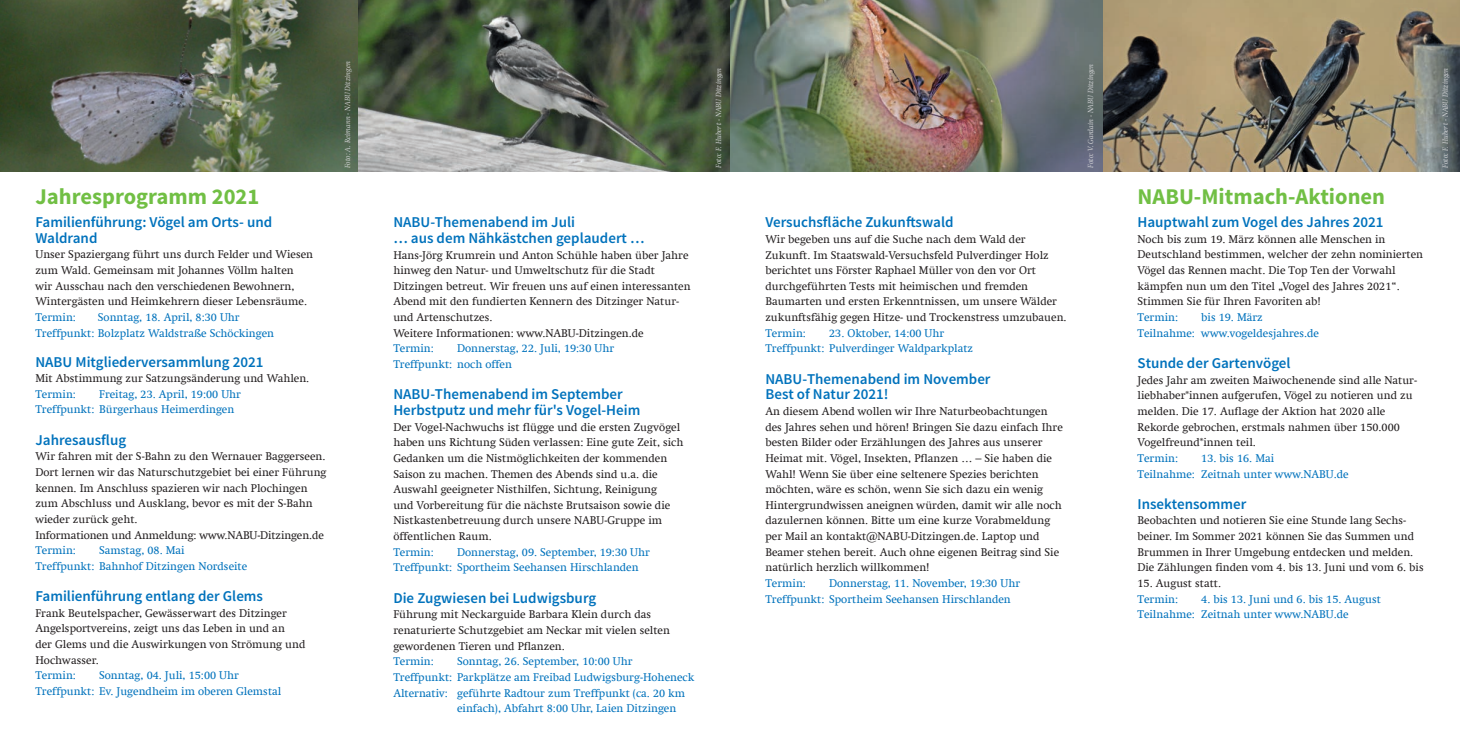
<style>
.page{position:relative;width:1460px;height:745px;background:#fff}
.page>*{position:absolute;margin:0;border:0;box-sizing:border-box;transform-origin:0 0}
._02_-_H2_Überschrift{font:700 22.5px "Source Sans Pro";color:#71bf44}
._05_-_P_Fließtext{font:600 15px/15.6px "Source Sans Pro";color:#0072bc}
._03_-_H3_Zwischenübe{font:600 15px "Source Sans Pro";color:#0072bc}
._05_-_P_Fließtext-2{font:11.25px/15.6px "Swift Com";color:#231f20}
._05_-_P_Fließtext-3{font:11.25px/15.6px "Swift Com";color:#0072bc}
.Mitgliedsantrag_Ansc{font:italic 7.5px "Swift Com";color:#d1d2d4}
.s1{color:#0072bc}
</style>
<div class="page">
<img style="left:0;top:0;width:1460px;height:172px">
<h2 class="_02_-_H2_Überschrift" style="left:35px;top:182px;width:225px">Jahresprogramm 2021</h2>
<p class="_05_-_P_Fließtext" style="left:35px;top:215px;width:238px">Familienführung: Vögel am Orts- und<br>Waldrand</p>
<p class="_05_-_P_Fließtext-2" style="left:35px;top:247px;width:279px">Unser Spaziergang führt uns durch Felder und Wiesen zum Wald. Gemeinsam mit Johannes Völlm halten wir Ausschau nach den verschiedenen Bewohnern, Wintergästen und Heimkehrern dieser Lebensräume.<br><span class="s1">Termin:</span></p>
<p class="_05_-_P_Fließtext-3" style="left:35px;top:309px;width:240px;text-indent:63px">Sonntag, 18. April, 8:30 Uhr<br>Treffpunkt: Bolzplatz Waldstraße Schöckingen</p>
<p class="_03_-_H3_Zwischenübe" style="left:35px;top:352px;width:230px">NABU Mitgliederversammlung 2021</p>
<p class="_05_-_P_Fließtext-2" style="left:35px;top:370px;width:275px">Mit Abstimmung zur Satzungsänderung und Wahlen.<br><span class="s1">Termin:</span></p>
<p class="_05_-_P_Fließtext-3" style="left:35px;top:386px;width:207px;text-indent:64px">Freitag, 23. April, 19:00 Uhr<br>Treffpunkt: Bürgerhaus Heimerdingen</p>
<p class="_03_-_H3_Zwischenübe" style="left:35px;top:430px;width:92px">Jahresausflug</p>
<p class="_05_-_P_Fließtext-2" style="left:35px;top:448px;width:293px">Wir fahren mit der S-Bahn zu den Wernauer Baggerseen.<br>Dort lernen wir das Naturschutzgebiet bei einer Führung kennen. Im Anschluss spazieren wir nach Plochingen zum Abschluss und Ausklang, bevor es mit der S-Bahn wieder zurück geht.<br>Informationen und Anmeldung: www.NABU-Ditzingen.de <span class="s1">Termin:</span></p>
<p class="_05_-_P_Fließtext-3" style="left:35px;top:542px;width:213px;text-align:center">Samstag, 08. Mai<br>Treffpunkt: Bahnhof Ditzingen Nordseite</p>
<p class="_03_-_H3_Zwischenübe" style="left:35px;top:586px;width:229px">Familienführung entlang der Glems</p>
<p class="_05_-_P_Fließtext-2" style="left:35px;top:604px;width:271px">Frank Beutelspacher, Gewässerwart des Ditzinger Angelsportvereins, zeigt uns das Leben in und an<br>der Glems und die Auswirkungen von Strömung und Hochwasser.<br><span class="s1">Termin:</span></p>
<p class="_05_-_P_Fließtext-3" style="left:35px;top:667px;width:247px;text-indent:64px">Sonntag, 04. Juli, 15:00 Uhr<br>Treffpunkt: Ev. Jugendheim im oberen Glemstal</p>
<p class="Mitgliedsantrag_Ansc" style="left:343px;top:168px;width:108px;rotate:-90deg">Foto: A. Reimann - NABU Ditzingen</p>
<p class="Mitgliedsantrag_Ansc" style="left:714px;top:168px;width:102px;rotate:-90deg">Foto: F. Hubert - NABU Ditzingen</p>
<p class="Mitgliedsantrag_Ansc" style="left:1086px;top:168px;width:105px;rotate:-90deg">Foto: V. Gardain - NABU Ditzingen</p>
<p class="Mitgliedsantrag_Ansc" style="left:1441px;top:168px;width:102px;rotate:-90deg">Foto: F. Hubert - NABU Ditzingen</p>
<p class="_05_-_P_Fließtext" style="left:393px;top:215px;width:253px">NABU-Themenabend im Juli<br>… aus dem Nähkästchen geplaudert …</p>
<p class="_05_-_P_Fließtext-2" style="left:393px;top:247px;width:299px">Hans-Jörg Krumrein und Anton Schühle haben über Jahre hinweg den Natur- und Umweltschutz für die Stadt Ditzingen betreut. Wir freuen uns auf einen interessanten Abend mit den fundierten Kennern des Ditzinger Natur&shy;und Artenschutzes.<br>Weitere Informationen: www.NABU-Ditzingen.de<br><span class="s1">Termin:</span></p>
<p class="_05_-_P_Fließtext-3" style="left:393px;top:340px;width:222px;text-indent:64px">Donnerstag, 22. Juli, 19:30 Uhr<br>Treffpunkt: noch offen</p>
<p class="_05_-_P_Fließtext" style="left:393px;top:386px;width:249px">NABU-Themenabend im September<br>Herbstputz und mehr für's Vogel-Heim</p>
<p class="_05_-_P_Fließtext-2" style="left:393px;top:418px;width:292px">Der Vogel-Nachwuchs ist flügge und die ersten Zugvögel haben uns Richtung Süden verlassen: Eine gute Zeit, sich Gedanken um die Nistmöglichkeiten der kommenden Saison zu machen. Themen des Abends sind u.a. die Auswahl geeigneter Nisthilfen, Sichtung, Reinigung<br>und Vorbereitung für die nächste Brutsaison sowie die Nistkastenbetreuung durch unsere NABU-Gruppe im öffentlichen Raum.<br><span class="s1">Termin:</span></p>
<p class="_05_-_P_Fließtext-3" style="left:393px;top:543px;width:258px;text-indent:64px">Donnerstag, 09. September, 19:30 Uhr<br>Treffpunkt: Sportheim Seehansen Hirschlanden</p>
<p class="_03_-_H3_Zwischenübe" style="left:393px;top:587px;width:204px">Die Zugwiesen bei Ludwigsburg</p>
<p class="_05_-_P_Fließtext-2" style="left:393px;top:606px;width:278px">Führung mit Neckarguide Barbara Klein durch das renaturierte Schutzgebiet am Neckar mit vielen selten gewordenen Tieren und Pflanzen.<br><span class="s1">Termin:</span></p>
<p class="_05_-_P_Fließtext-3" style="left:457px;top:653px;width:177px">Sonntag, 26. September, 10:00 Uhr</p>
<p class="_05_-_P_Fließtext-3" style="left:393px;top:668px;width:303px">Treffpunkt: Parkplätze am Freibad Ludwigsburg-Hoheneck</p>
<p class="_05_-_P_Fließtext-3" style="left:393px;top:684px;width:293px">Alternativ: geführte Radtour zum Treffpunkt (ca. 20 km</p>
<p class="_05_-_P_Fließtext-3" style="left:457px;top:700px;width:221px">einfach), Abfahrt 8:00 Uhr, Laien Ditzingen</p>
<p class="_03_-_H3_Zwischenübe" style="left:765px;top:212px;width:190px">Versuchsfläche Zukunftswald</p>
<p class="_05_-_P_Fließtext-2" style="left:765px;top:231px;width:303px">Wir begeben uns auf die Suche nach dem Wald der Zukunft. Im Staatswald-Versuchsfeld Pulverdinger Holz berichtet uns Förster Raphael Müller von den vor Ort durchgeführten Tests mit heimischen und fremden Baumarten und ersten Erkenntnissen, um unsere Wälder zukunftsfähig gegen Hitze- und Trockenstress umzubauen.<br><span class="s1">Termin:</span></p>
<p class="_05_-_P_Fließtext-3" style="left:765px;top:325px;width:209px;text-indent:64px">23. Oktober, 14:00 Uhr<br>Treffpunkt: Pulverdinger Waldparkplatz</p>
<p class="_05_-_P_Fließtext" style="left:765px;top:371px;width:227px">NABU-Themenabend im November<br>Best of Natur 2021!</p>
<p class="_05_-_P_Fließtext-2" style="left:765px;top:403px;width:299px">An diesem Abend wollen wir Ihre Naturbeobachtungen des Jahres sehen und hören! Bringen Sie dazu einfach Ihre besten Bilder oder Erzählungen des Jahres aus unserer Heimat mit. Vögel, Insekten, Pflanzen … – Sie haben die Wahl! Wenn Sie über eine seltenere Spezies berichten möchten, wäre es schön, wenn Sie sich dazu ein wenig Hintergrundwissen aneignen würden, damit wir alle noch dazulernen können. Bitte um eine kurze Vorabmeldung per Mail an kontakt@NABU-Ditzingen.de. Laptop und Beamer stehen bereit. Auch ohne eigenen Beitrag sind Sie natürlich herzlich willkommen!<br><span class="s1">Termin:</span></p>
<p class="_05_-_P_Fließtext-3" style="left:765px;top:575px;width:256px;text-indent:64px">Donnerstag, 11. November, 19:30 Uhr<br>Treffpunkt: Sportheim Seehansen Hirschlanden</p>
<h2 class="_02_-_H2_Überschrift" style="left:1137px;top:182px;width:249px">NABU-Mitmach-Aktionen</h2>
<p class="_03_-_H3_Zwischenübe" style="left:1137px;top:212px;width:247px">Hauptwahl zum Vogel des Jahres 2021</p>
<p class="_05_-_P_Fließtext-2" style="left:1137px;top:231px;width:287px">Noch bis zum 19. März können alle Menschen in Deutschland bestimmen, welcher der zehn nominierten Vögel das Rennen macht. Die Top Ten der Vorwahl kämpfen nun um den Titel „Vogel des Jahres 2021“.<br>Stimmen Sie für Ihren Favoriten ab!<br><span class="s1">Termin:</span></p>
<p class="_05_-_P_Fließtext-3" style="left:1137px;top:309px;width:183px;text-indent:64px">bis 19. März<br>Teilnahme: www.vogeldesjahres.de</p>
<p class="_03_-_H3_Zwischenübe" style="left:1137px;top:353px;width:155px">Stunde der Gartenvögel</p>
<p class="_05_-_P_Fließtext-2" style="left:1137px;top:372px;width:281px">Jedes Jahr am zweiten Maiwochenende sind alle Natur&shy;liebhaber*innen aufgerufen, Vögel zu notieren und zu melden. Die 17. Auflage der Aktion hat 2020 alle Rekorde gebrochen, erstmals nahmen über 150.000<br>Vogelfreund*innen teil.<br><span class="s1">Termin:</span></p>
<p class="_05_-_P_Fließtext-3" style="left:1137px;top:450px;width:213px;text-indent:64px">13. bis 16. Mai<br>Teilnahme: Zeitnah unter www.NABU.de</p>
<p class="_05_-_P_Fließtext" style="left:1137px;top:496px;width:110px">Insektensommer</p>
<p class="_05_-_P_Fließtext-2" style="left:1137px;top:512px;width:288px">Beobachten und notieren Sie eine Stunde lang Sechs&shy;beiner. Im Sommer 2021 können Sie das Summen und Brummen in Ihrer Umgebung entdecken und melden.<br>Die Zählungen finden vom 4. bis 13. Juni und vom 6. bis</p>
<p class="_05_-_P_Fließtext-2" style="left:1137px;top:575px;width:85px">15. August statt.<br><span class="s1">Termin:</span></p>
<p class="_05_-_P_Fließtext-3" style="left:1137px;top:590px;width:245px;text-indent:64px">4. bis 13. Juni und 6. bis 15. August<br>Teilnahme: Zeitnah unter www.NABU.de</p>
</div>
